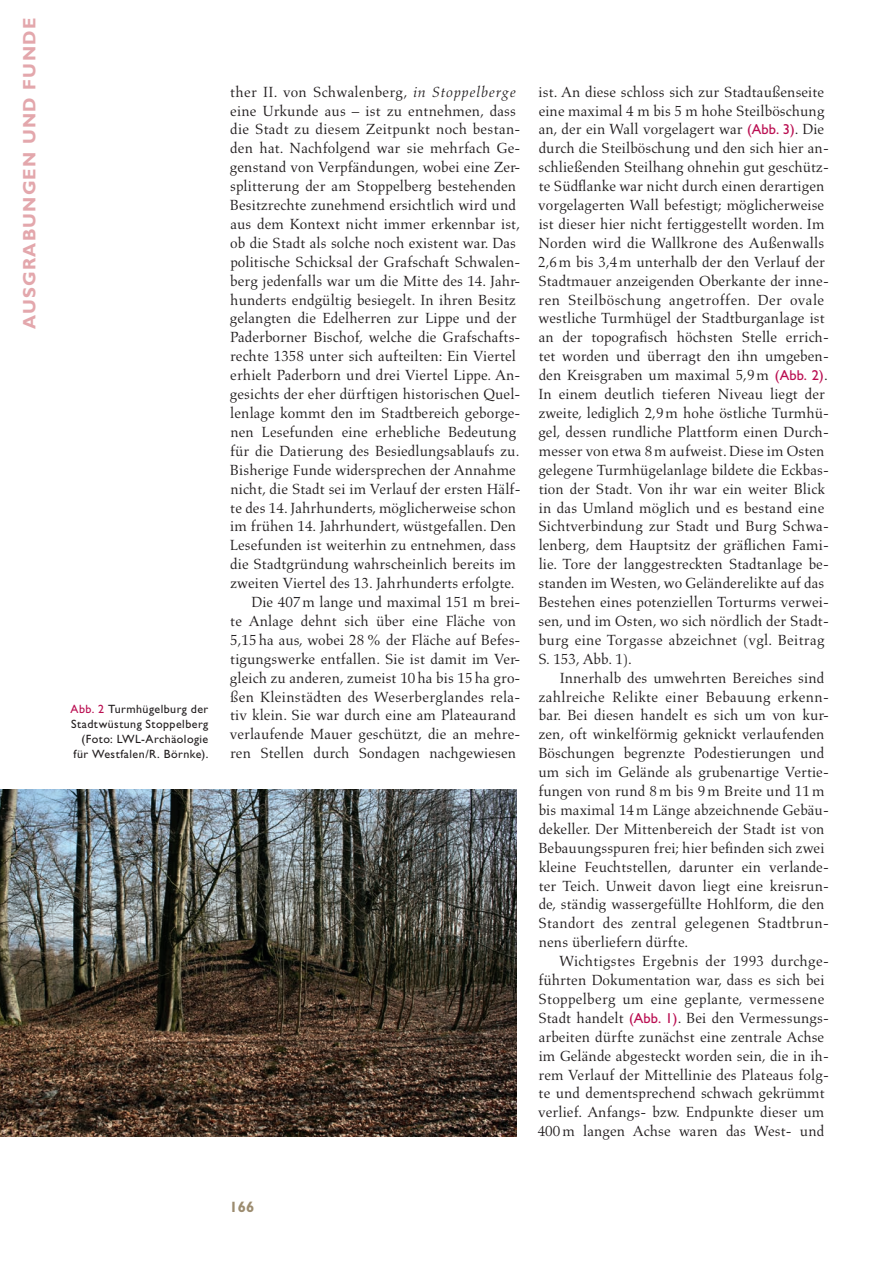
<style>
.page{position:relative;width:893px;height:1263px;background:#fff}
.page>*{position:absolute;margin:0;border:0;box-sizing:border-box;transform-origin:0 0}
.t1{font:18px "Gill Sans Std Bold 6";letter-spacing:.07em;color:#e3a7ac}
.t2{font:15px/18.9px "Aldus LT Std";letter-spacing:.005em;color:#231f20}
.t3{font:700 15px "Gill Sans Std";color:#9c8c6f}
.t4{font:12px/15px "Gill Sans Std";letter-spacing:.04em;color:#231f20;text-align:right}
.s1{color:#ba0e51}
.s2{font-style:italic}
.s3{font-family:"Gill Sans Std";font-size:14.4px;color:#ba0e51}
</style>
<div class="page">
<img style="left:0;top:790px;width:517px;height:346px">
<p class="t1" style="left:19px;top:329px;width:312px;rotate:-90deg">AUSGRABUNGEN UND FUNDE</p>
<p class="t4" style="left:70px;top:702px;width:139px"><span class="s1">Abb. 2</span> Turmhügelburg der<br>Stadtwüstung Stoppelberg (Foto: LWL-Archäologie für Westfalen/R. Börnke).</p>
<p class="t2" style="left:230px;top:82px;width:287px">ther II. von Schwalenberg, <span class="s2">in Stoppelberge</span></p>
<p class="t2" style="left:230px;top:101px;width:287px">eine Urkunde aus – ist zu entnehmen, dass</p>
<p class="t2" style="left:230px;top:120px;width:292px">die Stadt zu diesem Zeitpunkt noch bestan-</p>
<p class="t2" style="left:230px;top:139px;width:292px">den hat. Nachfolgend war sie mehrfach Ge-</p>
<p class="t2" style="left:230px;top:158px;width:292px">genstand von Verpfändungen, wobei eine Zer-</p>
<p class="t2" style="left:230px;top:177px;width:287px">splitterung der am Stoppelberg bestehenden</p>
<p class="t2" style="left:230px;top:196px;width:287px">Besitzrechte zunehmend ersichtlich wird und</p>
<p class="t2" style="left:230px;top:215px;width:291px">aus dem Kontext nicht immer erkennbar ist,</p>
<p class="t2" style="left:230px;top:234px;width:287px">ob die Stadt als solche noch existent war. Das</p>
<p class="t2" style="left:230px;top:253px;width:292px">politische Schicksal der Grafschaft Schwalen-</p>
<p class="t2" style="left:230px;top:271px;width:292px">berg jedenfalls war um die Mitte des 14. Jahr-</p>
<p class="t2" style="left:230px;top:290px;width:287px">hunderts endgültig besiegelt. In ihren Besitz</p>
<p class="t2" style="left:230px;top:309px;width:288px">gelangten die Edelherren zur Lippe und der</p>
<p class="t2" style="left:230px;top:328px;width:292px">Paderborner Bischof, welche die Grafschafts-</p>
<p class="t2" style="left:230px;top:347px;width:288px">rechte 1358 unter sich aufteilten: Ein Viertel</p>
<p class="t2" style="left:230px;top:366px;width:292px">erhielt Paderborn und drei Viertel Lippe. An-</p>
<p class="t2" style="left:230px;top:385px;width:292px">gesichts der eher dürftigen historischen Quel-</p>
<p class="t2" style="left:230px;top:404px;width:292px">lenlage kommt den im Stadtbereich geborge-</p>
<p class="t2" style="left:230px;top:423px;width:287px">nen Lesefunden eine erhebliche Bedeutung</p>
<p class="t2" style="left:230px;top:442px;width:291px">für die Datierung des Besiedlungsablaufs zu.</p>
<p class="t2" style="left:230px;top:460px;width:287px">Bisherige Funde widersprechen der Annahme</p>
<p class="t2" style="left:230px;top:479px;width:292px">nicht, die Stadt sei im Verlauf der ersten Hälf-</p>
<p class="t2" style="left:230px;top:498px;width:287px">te des 14. Jahrhunderts, möglicherweise schon</p>
<p class="t2" style="left:230px;top:517px;width:287px">im frühen 14. Jahrhundert, wüstgefallen. Den</p>
<p class="t2" style="left:230px;top:536px;width:288px">Lesefunden ist weiterhin zu entnehmen, dass</p>
<p class="t2" style="left:230px;top:555px;width:287px">die Stadtgründung wahrscheinlich bereits im</p>
<p class="t2" style="left:230px;top:574px;width:286px">zweiten Viertel des 13. Jahrhunderts erfolgte.</p>
<p class="t2" style="left:251px;top:593px;width:270px">Die 407m lange und maximal 151 m brei-</p>
<p class="t2" style="left:230px;top:612px;width:287px">te Anlage dehnt sich über eine Fläche von</p>
<p class="t2" style="left:230px;top:631px;width:292px">5,15ha aus, wobei 28% der Fläche auf Befes-</p>
<p class="t2" style="left:230px;top:649px;width:292px">tigungswerke entfallen. Sie ist damit im Ver-</p>
<p class="t2" style="left:230px;top:668px;width:292px">gleich zu anderen, zumeist 10ha bis 15ha gro-</p>
<p class="t2" style="left:230px;top:687px;width:292px">ßen Kleinstädten des Weserberglandes rela-</p>
<p class="t2" style="left:230px;top:706px;width:287px">tiv klein. Sie war durch eine am Plateaurand</p>
<p class="t2" style="left:230px;top:725px;width:292px">verlaufende Mauer geschützt, die an mehre-</p>
<p class="t2" style="left:230px;top:744px;width:288px">ren Stellen durch Sondagen nachgewiesen</p>
<p class="t2" style="left:538px;top:82px;width:292px">ist. An diese schloss sich zur Stadtaußenseite eine maximal 4 m bis 5 m hohe Steilböschung an, der ein Wall vorgelagert war <span class="s3">(Abb. 3)</span>. Die durch die Steilböschung und den sich hier an&shy;schließenden Steilhang ohnehin gut geschütz&shy;te Südflanke war nicht durch einen derartigen vorgelagerten Wall befestigt; möglicherweise ist dieser hier nicht fertiggestellt worden. Im Norden wird die Wallkrone des Außenwalls 2,6m bis 3,4m unterhalb der den Verlauf der Stadtmauer anzeigenden Oberkante der inne&shy;ren Steilböschung angetroffen. Der ovale westliche Turmhügel der Stadtburganlage ist an der topografisch höchsten Stelle errich&shy;tet worden und überragt den ihn umgeben&shy;den Kreisgraben um maximal 5,9m <span class="s3">(Abb. 2)</span>.<br>In einem deutlich tieferen Niveau liegt der zweite, lediglich 2,9m hohe östliche Turmhü&shy;gel, dessen rundliche Plattform einen Durch&shy;messer von etwa 8m aufweist. Diese im Osten gelegene Turmhügelanlage bildete die Eckbas&shy;tion der Stadt. Von ihr war ein weiter Blick in das Umland möglich und es bestand eine Sichtverbindung zur Stadt und Burg Schwa&shy;lenberg, dem Hauptsitz der gräflichen Fami&shy;lie. Tore der langgestreckten Stadtanlage be&shy;standen im Westen, wo Geländerelikte auf das Bestehen eines potenziellen Torturms verwei&shy;sen, und im Osten, wo sich nördlich der Stadt&shy;burg eine Torgasse abzeichnet (vgl. Beitrag S. 153, Abb. 1).</p>
<p class="t2" style="left:538px;top:668px;width:292px;text-indent:21px">Innerhalb des umwehrten Bereiches sind zahlreiche Relikte einer Bebauung erkenn&shy;bar. Bei diesen handelt es sich um von kur&shy;zen, oft winkelförmig geknickt verlaufenden Böschungen begrenzte Podestierungen und um sich im Gelände als grubenartige Vertie&shy;fungen von rund 8m bis 9m Breite und 11m bis maximal 14m Länge abzeichnende Gebäu&shy;dekeller. Der Mittenbereich der Stadt ist von Bebauungsspuren frei; hier befinden sich zwei kleine Feuchtstellen, darunter ein verlande&shy;ter Teich. Unweit davon liegt eine kreisrun&shy;de, ständig wassergefüllte Hohlform, die den Standort des zentral gelegenen Stadtbrun&shy;nens überliefern dürfte.</p>
<p class="t2" style="left:538px;top:952px;width:293px;text-indent:21px">Wichtigstes Ergebnis der 1993 durchge&shy;führten Dokumentation war, dass es sich bei Stoppelberg um eine geplante, vermessene Stadt handelt <span class="s3">(Abb. 1)</span>. Bei den Vermessungs&shy;arbeiten dürfte zunächst eine zentrale Achse im Gelände abgesteckt worden sein, die in ih&shy;rem Verlauf der Mittellinie des Plateaus folg&shy;te und dementsprechend schwach gekrümmt verlief. Anfangs- bzw. Endpunkte dieser um 400m langen Achse waren das West- und</p>
<p class="t3" style="left:230px;top:1198px;width:26px">166</p>
</div>
